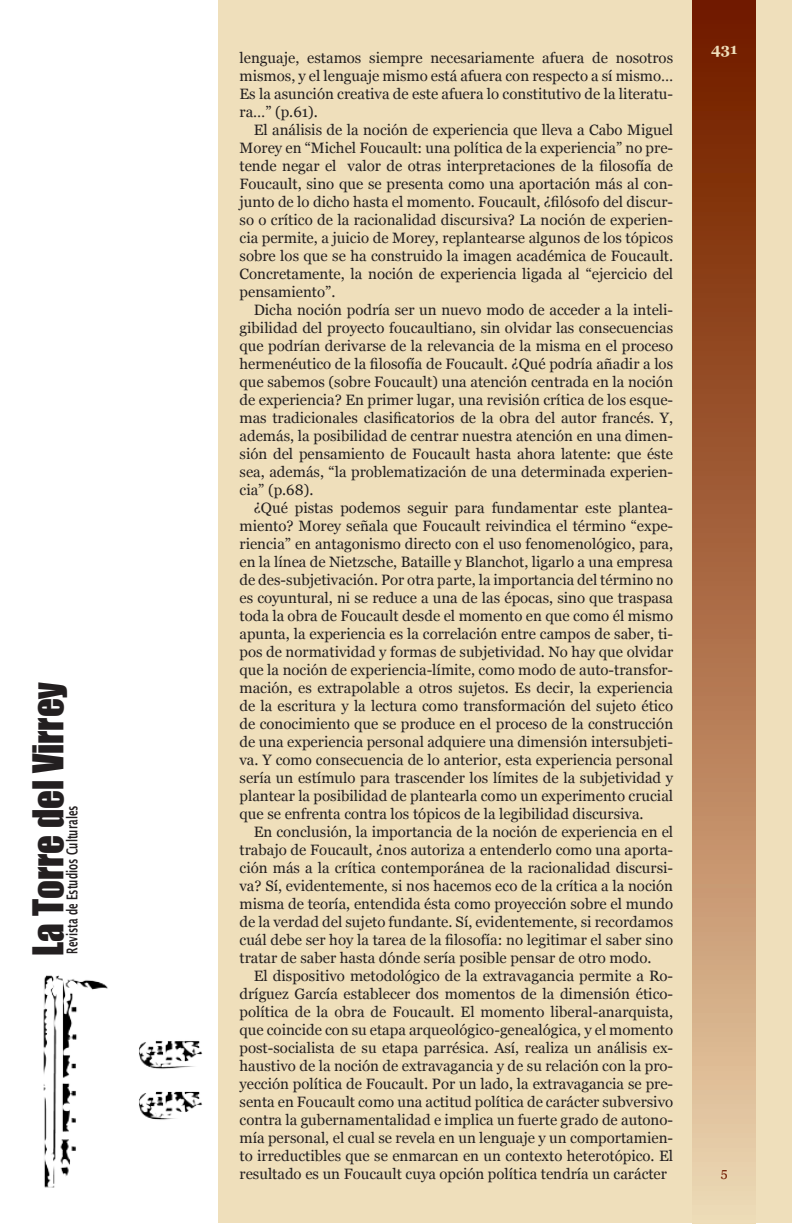
<style>
.page{position:relative;width:792px;height:1224px;background:#fff}
.page>*{position:absolute;margin:0;border:0;box-sizing:border-box;transform-origin:0 0}
.t1{font:39px "Impact";color:#231f20;scale:.95 1}
.Estilo_de_párrafo_2{font:15px/18px "Georgia";color:#231f20;text-align:justify}
.t2{font:600 15px "Lucida Sans";color:#231f20;scale:.63 1}
.t3{font:700 15px "Georgia";color:#efdfbb}
.t4{font:13px "Georgia";color:#701900}
</style>
<div class="page">
<div style="left:218px;top:0;width:574px;height:1224px;background:#efdfbb"></div>
<div style="left:693px;top:0;width:63px;height:1224px;background:linear-gradient(to bottom,#6e1200,#edd1ab)"></div>
<img style="left:43px;top:975px;width:160px;height:213px">
<h1 class="t1" style="left:18px;top:956px;width:290px;rotate:-90deg">La Torre del Virrey</h1>
<p class="t2" style="left:63px;top:954px;width:238px;rotate:-90deg">Revista de Estudios Culturales</p>
<p class="Estilo_de_párrafo_2" style="left:240px;top:49px;width:435px">lenguaje, estamos siempre necesariamente afuera de nosotros mismos, y el lenguaje mismo está afuera con respecto a sí mismo… Es la asunción creativa de este afuera lo constitutivo de la literatu&shy;ra…” (p.61).</p>
<p class="Estilo_de_párrafo_2" style="left:240px;top:121px;width:435px;text-indent:14px">El análisis de la noción de experiencia que lleva a Cabo Miguel Morey en “Michel Foucault: una política de la experiencia” no pre&shy;tende negar el valor de otras interpretaciones de la filosofía de Foucault, sino que se presenta como una aportación más al con&shy;junto de lo dicho hasta el momento. Foucault, ¿filósofo del discur&shy;so o crítico de la racionalidad discursiva? La noción de experien&shy;cia permite, a juicio de Morey, replantearse algunos de los tópicos sobre los que se ha construido la imagen académica de Foucault.<br>Concretamente, la noción de experiencia ligada al “ejercicio del pensamiento”.</p>
<p class="Estilo_de_párrafo_2" style="left:240px;top:301px;width:435px;text-indent:14px">Dicha noción podría ser un nuevo modo de acceder a la inteli&shy;gibilidad del proyecto foucaultiano, sin olvidar las consecuencias que podrían derivarse de la relevancia de la misma en el proceso hermenéutico de la filosofía de Foucault. ¿Qué podría añadir a los que sabemos (sobre Foucault) una atención centrada en la noción de experiencia? En primer lugar, una revisión crítica de los esque&shy;mas tradicionales clasificatorios de la obra del autor francés. Y, además, la posibilidad de centrar nuestra atención en una dimen&shy;sión del pensamiento de Foucault hasta ahora latente: que éste sea, además, “la problematización de una determinada experien&shy;cia” (p.68).</p>
<p class="Estilo_de_párrafo_2" style="left:240px;top:499px;width:435px;text-indent:14px">¿Qué pistas podemos seguir para fundamentar este plantea&shy;miento? Morey señala que Foucault reivindica el término “expe&shy;riencia” en antagonismo directo con el uso fenomenológico, para, en la línea de Nietzsche, Bataille y Blanchot, ligarlo a una empresa de des-subjetivación. Por otra parte, la importancia del término no es coyuntural, ni se reduce a una de las épocas, sino que traspasa toda la obra de Foucault desde el momento en que como él mismo apunta, la experiencia es la correlación entre campos de saber, ti&shy;pos de normatividad y formas de subjetividad. No hay que olvidar que la noción de experiencia-límite, como modo de auto-transfor&shy;mación, es extrapolable a otros sujetos. Es decir, la experiencia de la escritura y la lectura como transformación del sujeto ético de conocimiento que se produce en el proceso de la construcción de una experiencia personal adquiere una dimensión intersubjeti&shy;va. Y como consecuencia de lo anterior, esta experiencia personal sería un estímulo para trascender los límites de la subjetividad y plantear la posibilidad de plantearla como un experimento crucial que se enfrenta contra los tópicos de la legibilidad discursiva.</p>
<p class="Estilo_de_párrafo_2" style="left:240px;top:823px;width:435px;text-indent:14px">En conclusión, la importancia de la noción de experiencia en el trabajo de Foucault, ¿nos autoriza a entenderlo como una aporta&shy;ción más a la crítica contemporánea de la racionalidad discursi&shy;va? Sí, evidentemente, si nos hacemos eco de la crítica a la noción misma de teoría, entendida ésta como proyección sobre el mundo de la verdad del sujeto fundante. Sí, evidentemente, si recordamos cuál debe ser hoy la tarea de la filosofía: no legitimar el saber sino tratar de saber hasta dónde sería posible pensar de otro modo.</p>
<p class="Estilo_de_párrafo_2" style="left:240px;top:967px;width:435px;text-indent:14px">El dispositivo metodológico de la extravagancia permite a Ro&shy;dríguez García establecer dos momentos de la dimensión ético&shy;política de la obra de Foucault. El momento liberal-anarquista, que coincide con su etapa arqueológico-genealógica, y el momento post-socialista de su etapa parrésica. Así, realiza un análisis ex&shy;haustivo de la noción de extravagancia y de su relación con la pro&shy;yección política de Foucault. Por un lado, la extravagancia se pre&shy;senta en Foucault como una actitud política de carácter subversivo contra la gubernamentalidad e implica un fuerte grado de autono&shy;mía personal, el cual se revela en un lenguaje y un comportamien&shy;to irreductibles que se enmarcan en un contexto heterotópico. El resultado es un Foucault cuya opción política tendría un carácter</p>
<p class="t3" style="left:711px;top:39px;width:28px">431</p>
<p class="t4" style="left:721px;top:1164px;width:8px">5</p>
</div>
